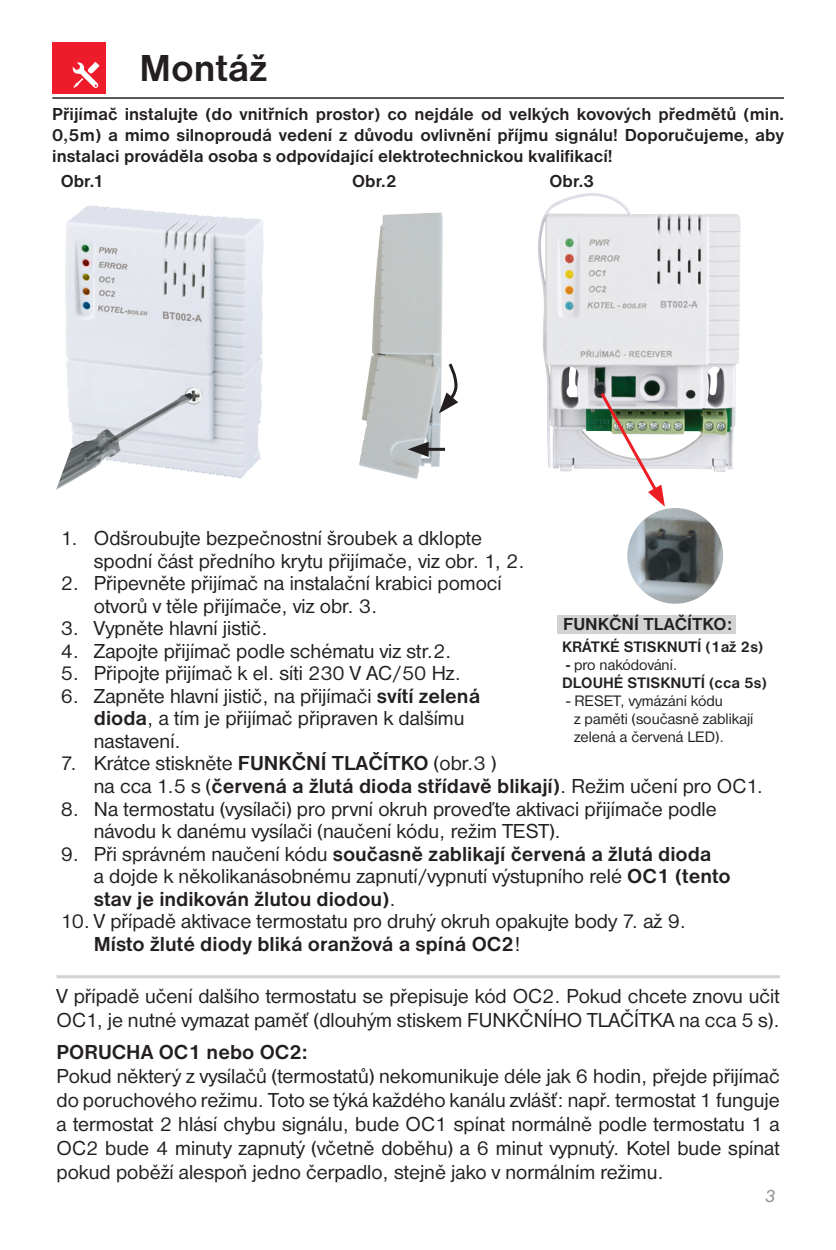
<style>
.page{position:relative;width:836px;height:1250px;background:#fff}
.page>*{position:absolute;margin:0;border:0;box-sizing:border-box;transform-origin:0 0}
.t1{font:700 39px "Nimbus Sans DOT";color:#231f20}
.t2{font:21px/22.5px "Nimbus Sans DOT";color:#231f20}
.t3{font:700 21px "Nimbus Sans DOT";color:#231f20}
.t4{font:700 18px/21px "Nimbus Sans DOT";color:#231f20;text-align:justify}
.t5{font:italic 18px "Nimbus Sans DOT";color:#939598}
.t6{font:15.6px/18px "Nimbus Sans DOT";color:#231f20}
.t7{font:700 15.6px/18px "Nimbus Sans DOT";color:#231f20}
.s1{font-weight:700}
.s2{font-weight:400}
</style>
<div class="page">
<div style="left:52px;top:42px;width:54px;height:52px;background:#ee1b2b"></div>
<svg style="left:72px;top:62px;width:28px;height:26px"></svg>
<hr style="left:52px;top:97px;width:732px;height:2px;background:#231f20">
<hr style="left:57px;top:975px;width:722px;height:3px;background:#d1d2d4">
<img style="left:65px;top:205px;width:199px;height:273px">
<img style="left:56px;top:351px;width:139px;height:139px">
<img style="left:359px;top:212px;width:84px;height:267px">
<hr style="left:424px;top:448px;width:21px;height:3px;background:#231f20">
<svg style="left:407px;top:442px;width:22px;height:15px"></svg>
<svg style="left:439px;top:361px;width:20px;height:52px"></svg>
<img style="left:538px;top:193px;width:202px;height:279px">
<div style="left:556px;top:615px;width:179px;height:18px;background:#d1d2d4"></div>
<img style="left:627px;top:508px;width:96px;height:96px;border-radius:50%">
<img style="left:598px;top:389px;width:67px;height:118px">
<h1 class="t1" style="left:139px;top:54px;width:129px">Montáž</h1>
<p class="t4" style="left:52px;top:105px;width:733px">Přijímač instalujte (do vnitřních prostor) co nejdále od velkých kovových předmětů (min.<br>0,5 m) a mimo silnoproudá vedení z důvodu ovlivnění příjmu signálu! Doporučujeme, aby instalaci prováděla osoba s odpovídající elektrotechnickou kvalifikací!</p>
<p class="t4" style="left:61px;top:171px;width:45px">Obr.1</p>
<p class="t4" style="left:352px;top:171px;width:46px">Obr.2</p>
<p class="t4" style="left:549px;top:171px;width:46px">Obr.3</p>
<p class="t2" style="left:94px;top:529px;width:432px;text-indent:-33px">1. Odšroubujte bezpečnostní šroubek a dklopte spodní část předního krytu přijímače, viz obr. 1, 2.</p>
<p class="t2" style="left:94px;top:574px;width:409px;text-indent:-33px">2. Připevněte přijímač na instalační krabici pomocí otvorů v těle přijímače, viz obr. 3.</p>
<p class="t2" style="left:61px;top:619px;width:208px">3. Vypněte hlavní jistič.</p>
<p class="t2" style="left:61px;top:641px;width:392px">4. Zapojte přijímač podle schématu viz str.2.</p>
<p class="t2" style="left:61px;top:664px;width:402px">5. Připojte přijímač k el. síti 230 V AC/50 Hz.</p>
<p class="t2" style="left:94px;top:686px;width:388px;text-indent:-33px">6. Zapněte hlavní jistič, na přijímači <span class="s1">svítí zelená dioda</span>, a tím je přijímač připraven k dalšímu nastavení.</p>
<p class="t2" style="left:94px;top:754px;width:671px;text-indent:-33px">7. Krátce stiskněte <span class="s1">FUNKČNÍ TLAČÍTKO</span> (obr.3 )<br>na cca 1.5 s (<span class="s1">červená a žlutá dioda střídavě blikají)</span>. Režim učení pro OC1.</p>
<p class="t2" style="left:94px;top:799px;width:624px;text-indent:-33px">8. Na termostatu (vysílači) pro první okruh proveďte aktivaci přijímače podle návodu k danému vysílači (naučení kódu, režim TEST).</p>
<p class="t2" style="left:94px;top:844px;width:638px;text-indent:-33px">9. Při správném naučení kódu <span class="s1">současně zablikají červená a žlutá dioda<br></span>a dojde k několikanásobnému zapnutí/vypnutí výstupního relé <span class="s1">OC1 (tento stav je indikován žlutou diodou)</span>.</p>
<p class="t2" style="left:94px;top:911px;width:594px;text-indent:-33px">10. V případě aktivace termostatu pro druhý okruh opakujte body 7. až 9.<br><span class="s1">Místo žluté diody bliká oranžová a spíná OC2</span>!</p>
<p class="t2" style="left:57px;top:985px;width:724px;line-height:24px">V případě učení dalšího termostatu se přepisuje kód OC2. Pokud chcete znovu učit<br>OC1, je nutné vymazat paměť (dlouhým stiskem FUNKČNÍHO TLAČÍTKA na cca 5 s).</p>
<p class="t3" style="left:57px;top:1044px;width:252px">PORUCHA OC1 nebo OC2:</p>
<p class="t2" style="left:57px;top:1066px;width:724px;line-height:24px;text-align:justify">Pokud některý z vysílačů (termostatů) nekomunikuje déle jak 6 hodin, přejde přijímač do poruchového režimu. Toto se týká každého kanálu zvlášť: např. termostat 1 funguje a termostat 2 hlásí chybu signálu, bude OC1 spínat normálně podle termostatu 1 a OC2 bude 4 minuty zapnutý (včetně doběhu) a 6 minut vypnutý. Kotel bude spínat pokud poběží alespoň jedno čerpadlo, stejně jako v normálním režimu.</p>
<p class="t4" style="left:563px;top:614px;width:170px">FUNKČNÍ TLAČÍTKO:</p>
<p class="t7" style="left:562px;top:639px;width:203px">KRÁTKÉ STISKNUTÍ (1až 2s)</p>
<p class="t7" style="left:562px;top:657px;width:206px">- <span class="s2">pro nakódování.<br></span>DLOUHÉ STISKNUTÍ (cca 5s)</p>
<p class="t6" style="left:574px;top:693px;width:181px;text-indent:-8px">- RESET, vymázání kódu<br>z paměti (současně zablikají zelená a červená LED).</p>
<p class="t5" style="left:765px;top:1189px;width:12px">3</p>
</div>
